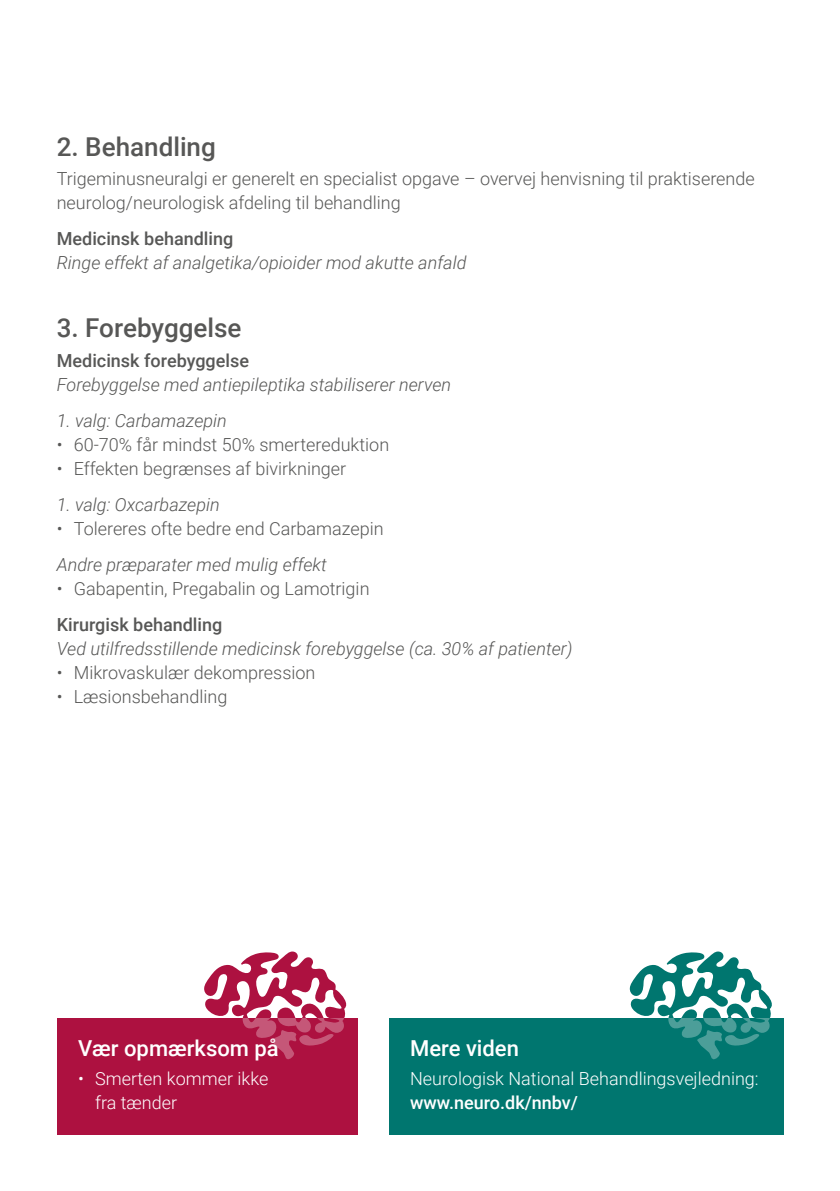
<style>
.page{position:relative;width:840px;height:1191px;background:#fff}
.page>*{position:absolute;margin:0;border:0;box-sizing:border-box;transform-origin:0 0}
.t1{font:500 26px "Roboto";color:#575756}
.t2{font:500 22px "Roboto";color:#fff}
.t3{font:300 18px/24px "Roboto";color:#575756}
.t4{font:italic 300 18px "Roboto";color:#575756}
.t5{font:300 18px/24px "Roboto";color:#fff}
.t6{font:500 18px "Roboto";color:#575756}
.t7{font:500 18px "Roboto";color:#fff}
</style>
<div class="page">
<div style="left:57px;top:1018px;width:300px;height:116px;background:#ad1140"></div>
<svg style="left:204px;top:951px;width:142px;height:108px"></svg>
<div style="left:388px;top:1018px;width:394px;height:116px;background:#00766f"></div>
<svg style="left:629px;top:951px;width:142px;height:108px"></svg>
<h1 class="t1" style="left:57px;top:128px;width:160px">2. Behandling</h1>
<p class="t3" style="left:57px;top:166px;width:699px">Trigeminusneuralgi er generelt en specialist opgave – overvej henvisning til praktiserende neurolog/neurologisk afdeling til behandling</p>
<p class="t6" style="left:57px;top:226px;width:178px">Medicinsk behandling</p>
<p class="t4" style="left:57px;top:250px;width:411px">Ringe effekt af analgetika/opioider mod akutte anfald</p>
<h1 class="t1" style="left:57px;top:310px;width:186px">3. Forebyggelse</h1>
<p class="t6" style="left:57px;top:348px;width:194px">Medicinsk forebyggelse</p>
<p class="t4" style="left:57px;top:372px;width:396px">Forebyggelse med antiepileptika stabiliserer nerven</p>
<p class="t4" style="left:57px;top:408px;width:172px">1. valg: Carbamazepin</p>
<p class="t3" style="left:57px;top:432px;width:334px">• 60-70% får mindst 50% smertereduktion</p>
<p class="t3" style="left:57px;top:456px;width:291px">• Effekten begrænses af bivirkninger</p>
<p class="t4" style="left:57px;top:492px;width:164px">1. valg: Oxcarbazepin</p>
<p class="t3" style="left:57px;top:516px;width:328px">• Tolereres ofte bedre end Carbamazepin</p>
<p class="t4" style="left:57px;top:552px;width:271px">Andre præparater med mulig effekt</p>
<p class="t3" style="left:57px;top:576px;width:314px">• Gabapentin, Pregabalin og Lamotrigin</p>
<p class="t6" style="left:57px;top:612px;width:167px">Kirurgisk behandling</p>
<p class="t4" style="left:57px;top:636px;width:517px">Ved utilfredsstillende medicinsk forebyggelse (ca. 30% af patienter)</p>
<p class="t3" style="left:57px;top:660px;width:260px">• Mikrovaskulær dekompression</p>
<p class="t3" style="left:57px;top:684px;width:172px">• Læsionsbehandling</p>
<p class="t2" style="left:78px;top:1032px;width:202px">Vær opmærksom på</p>
<p class="t5" style="left:95px;top:1066px;width:175px;text-indent:-17px">• Smerten kommer ikke fra tænder</p>
<p class="t2" style="left:410px;top:1032px;width:110px">Mere viden</p>
<p class="t5" style="left:410px;top:1066px;width:350px">Neurologisk National Behandlingsvejledning:</p>
<p class="t7" style="left:410px;top:1090px;width:169px">www.neuro.dk/nnbv/</p>
</div>
